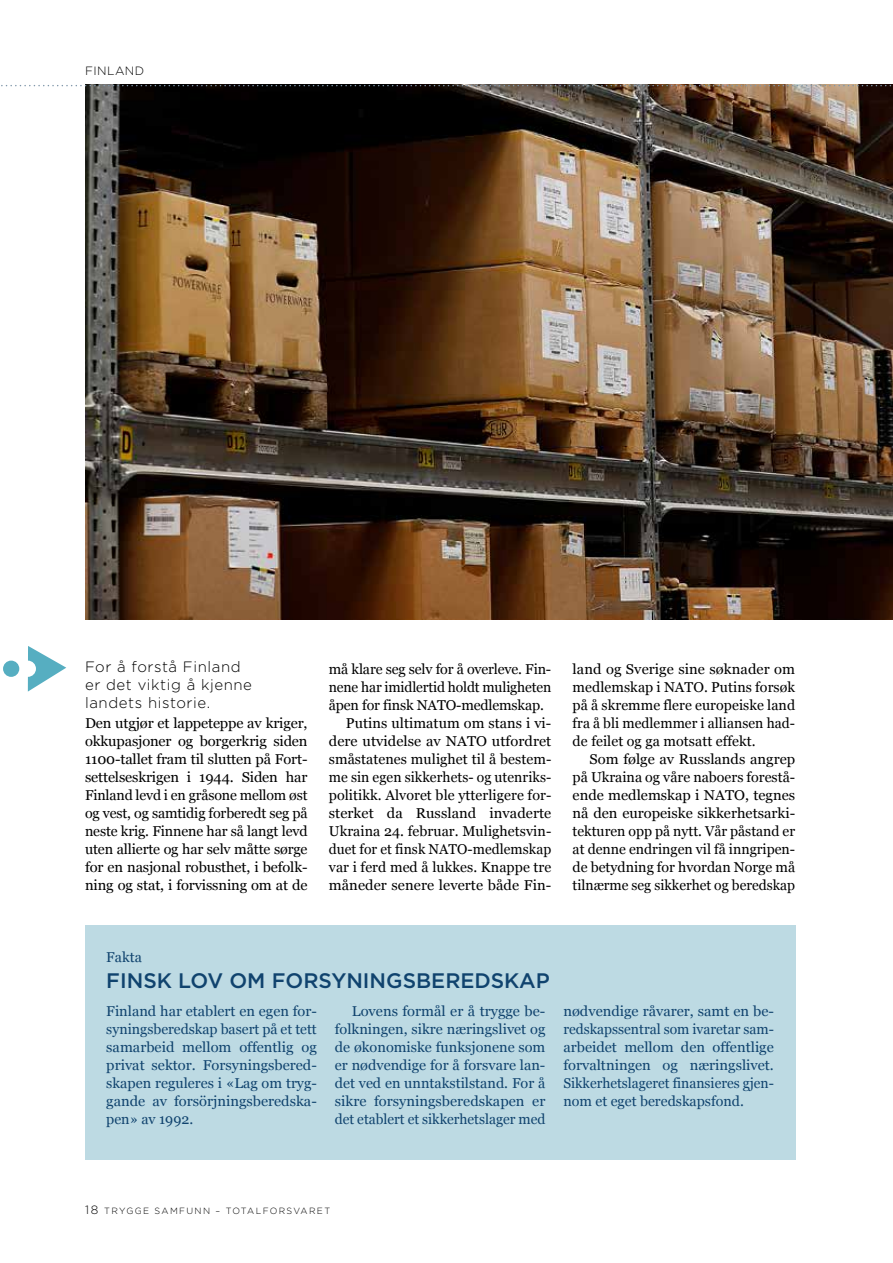
<style>
.page{position:relative;width:893px;height:1263px;background:#fff}
.page>*{position:absolute;margin:0;border:0;box-sizing:border-box;transform-origin:0 0}
.t1{font:500 21px "Gotham";color:#10436e}
.t2{font:300 15px/18px "Gotham";letter-spacing:.04em;color:#000}
.t3{font:14.25px/18px "Georgia";letter-spacing:.005em;color:#000;text-align:justify}
.t4{font:14.25px/18px "Georgia";color:#10436e;text-align:justify}
.t5{font:300 12px "Gotham";letter-spacing:.04em;color:#000}
.t6{font:300 9px "Gotham";letter-spacing:.15em;color:#000}
.s1{font-size:12px}
</style>
<div class="page">
<img style="left:85px;top:86px;width:808px;height:534px">
<div style="left:85px;top:926px;width:710px;height:234px;background:#bddae3"></div>
<svg style="left:28px;top:646px;width:38px;height:46px"></svg>
<div style="left:3px;top:661px;width:16px;height:16px;background:#56aec1;border-radius:50%"></div>
<svg style="left:1px;top:85px;width:892px;height:1px"></svg>
<p class="t5" style="left:85px;top:64px;width:61px">FINLAND</p>
<p class="t2" style="left:85px;top:658px;width:168px">For å forstå Finland er det viktig å kjenne landets historie.</p>
<p class="t3" style="left:85px;top:713px;width:224px">Den utgjør et lappeteppe av kriger, okkupasjoner og borgerkrig siden 1100-tallet fram til slutten på Fort&shy;settelseskrigen i 1944. Siden har Finland levd i en gråsone mellom øst og vest, og samtidig forberedt seg på neste krig. Finnene har så langt levd uten allierte og har selv måtte sørge for en nasjonal robusthet, i befolk&shy;ning og stat, i forvissning om at de</p>
<p class="t3" style="left:329px;top:659px;width:224px">må klare seg selv for å overleve. Fin-</p>
<p class="t3" style="left:329px;top:677px;width:224px">nene har imidlertid holdt muligheten</p>
<p class="t3" style="left:329px;top:695px;width:217px">åpen for finsk NATO-medlemskap.</p>
<p class="t3" style="left:346px;top:713px;width:207px">Putins ultimatum om stans i vi-</p>
<p class="t3" style="left:329px;top:731px;width:224px">dere utvidelse av NATO utfordret</p>
<p class="t3" style="left:329px;top:749px;width:224px">småstatenes mulighet til å bestem-</p>
<p class="t3" style="left:329px;top:767px;width:224px">me sin egen sikkerhets- og utenriks-</p>
<p class="t3" style="left:329px;top:785px;width:224px">politikk. Alvoret ble ytterligere for-</p>
<p class="t3" style="left:329px;top:803px;width:224px">sterket da Russland invaderte</p>
<p class="t3" style="left:329px;top:821px;width:224px">Ukraina 24. februar. Mulighetsvin-</p>
<p class="t3" style="left:329px;top:839px;width:224px">duet for et finsk NATO-medlemskap</p>
<p class="t3" style="left:329px;top:857px;width:224px">var i ferd med å lukkes. Knappe tre</p>
<p class="t3" style="left:329px;top:875px;width:224px">måneder senere leverte både Fin-</p>
<p class="t3" style="left:573px;top:659px;width:224px">land og Sverige sine søknader om medlemskap i NATO. Putins forsøk på å skremme flere europeiske land fra å bli medlemmer i alliansen had&shy;de feilet og ga motsatt effekt.</p>
<p class="t3" style="left:573px;top:749px;width:224px;text-indent:17px">Som følge av Russlands angrep på Ukraina og våre naboers forestå&shy;ende medlemskap i NATO, tegnes nå den europeiske sikkerhetsarki&shy;tekturen opp på nytt. Vår påstand er at denne endringen vil få inngripen&shy;de betydning for hvordan Norge må tilnærme seg sikkerhet og beredskap</p>
<p class="t4" style="left:106px;top:947px;width:37px">Fakta</p>
<h1 class="t1" style="left:106px;top:966px;width:445px">FINSK LOV OM FORSYNINGSBEREDSKAP</h1>
<p class="t4" style="left:106px;top:1001px;width:212px">Finland har etablert en egen for&shy;syningsberedskap basert på et tett samarbeid mellom offentlig og privat sektor. Forsyningsbered&shy;skapen reguleres i «Lag om tryg&shy;gande av forsörjningsberedska&shy;pen» av 1992.</p>
<p class="t4" style="left:335px;top:1001px;width:212px;text-indent:17px">Lovens formål er å trygge be&shy;folkningen, sikre næringslivet og de økonomiske funksjonene som er nødvendige for å forsvare lan&shy;det ved en unntakstilstand. For å sikre forsyningsberedskapen er det etablert et sikkerhetslager med</p>
<p class="t4" style="left:563px;top:1001px;width:212px">nødvendige råvarer, samt en be&shy;redskapssentral som ivaretar sam&shy;arbeidet mellom den offentlige forvaltningen og næringslivet.<br>Sikkerhetslageret finansieres gjen&shy;nom et eget beredskapsfond.</p>
<p class="t6" style="left:85px;top:1205px;width:247px"><span class="s1">18</span> TRYGGE SAMFUNN – TOTALFORSVARET</p>
</div>
